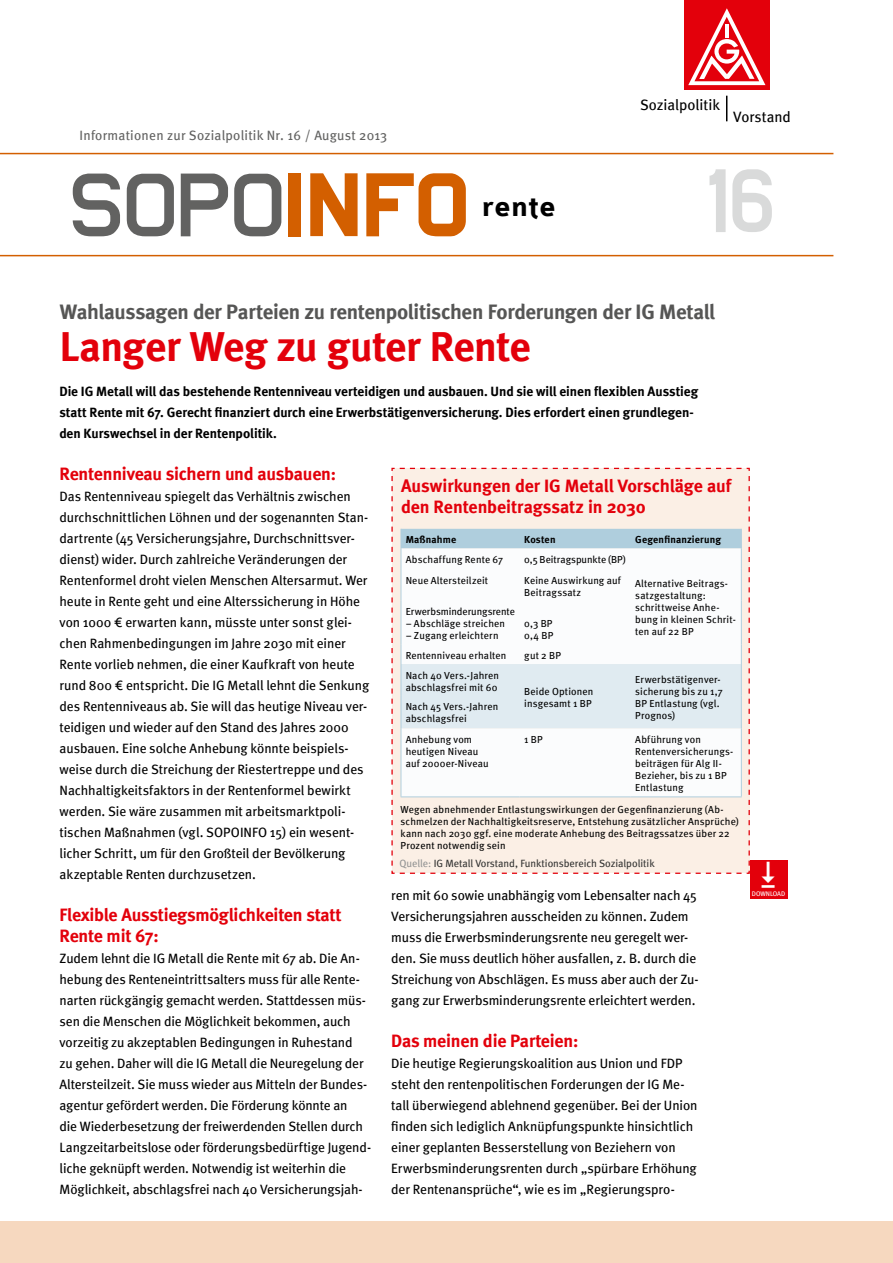
<style>
.page{position:relative;width:893px;height:1263px;background:#fff}
.page>*{position:absolute;margin:0;border:0;box-sizing:border-box;transform-origin:0 0}
.t1{font:90px "Lastwaerkbold";color:#626261}
.t2{font:90px "Lastwaerkbold";color:#d9dada}
.t3{font:700 42px "Meta";letter-spacing:-.015em;color:#e3000b}
.t4{font:700 30px "Colaborate";letter-spacing:.025em;color:#000}
.t5{font:700 21px "Meta";letter-spacing:-.015em;color:#565655}
.t6{font:700 18px/21px "Meta";letter-spacing:-.01em;color:#e3000b}
.t7{font:15px "Meta";letter-spacing:-.005em;color:#000}
.t8{font:13.5px/21px "Meta";letter-spacing:-.005em;color:#000}
.t9{font:700 13.5px/21px "Meta";letter-spacing:-.005em;color:#000}
.t10{font:13.5px "Meta";letter-spacing:.02em;color:#626261}
.t11{font:10.5px "Meta";color:#343433}
.t12{font:10.2px/12px "Meta";letter-spacing:.02em;color:#000}
.t13{font:700 10.2px "Meta";letter-spacing:.015em;color:#000}
.t14{font:10.2px "Meta";color:#000}
.t15{font:6.75px "Meta";color:#fff}
.s1{font-family:"Lastwaerkblack";color:#d35f00}
.s2{color:#939494}
</style>
<div class="page">
<hr style="left:0;top:255px;width:833px;height:1px;background:#d35f00">
<hr style="left:0;top:153px;width:833px;height:1px;background:#d35f00">
<div style="left:0;top:1221px;width:893px;height:42px;background:#f6d8bf"></div>
<div style="left:684px;top:0;width:85px;height:89px;background:#e3000b"></div>
<svg style="left:688px;top:8px;width:77px;height:77px"></svg>
<svg style="left:726px;top:96px;width:1px;height:25px"></svg>
<div style="left:391px;top:467px;width:359px;height:407px;background:#fbefe5"></div>
<div style="left:750px;top:860px;width:37px;height:38px;background:#e3000b"></div>
<svg style="left:402px;top:569px;width:339px;height:227px"></svg>
<svg style="left:401px;top:529px;width:341px;height:40px"></svg>
<hr style="left:401px;top:569px;width:1px;height:32px;background:#afcedd">
<hr style="left:741px;top:569px;width:1px;height:32px;background:#afcedd">
<hr style="left:401px;top:601px;width:1px;height:43px;background:#afcedd">
<hr style="left:741px;top:601px;width:1px;height:43px;background:#afcedd">
<svg style="left:401px;top:644px;width:341px;height:84px"></svg>
<hr style="left:401px;top:664px;width:1px;height:32px;background:#afcedd">
<hr style="left:741px;top:664px;width:1px;height:32px;background:#afcedd">
<hr style="left:401px;top:696px;width:1px;height:32px;background:#afcedd">
<hr style="left:741px;top:696px;width:1px;height:32px;background:#afcedd">
<hr style="left:401px;top:728px;width:1px;height:68px;background:#afcedd">
<hr style="left:741px;top:728px;width:1px;height:68px;background:#afcedd">
<hr style="left:401px;top:796px;width:119px;height:1px;background:#afcedd">
<hr style="left:520px;top:796px;width:111px;height:1px;background:#afcedd">
<hr style="left:631px;top:796px;width:111px;height:1px;background:#afcedd">
<p class="t10" style="left:80px;top:128px;width:309px">Informationen zur Sozialpolitik Nr. 16 / August 2013</p>
<h1 class="t1" style="left:68px;top:147px;width:403px">SOPO<span class="s1">INFO</span></h1>
<h3 class="t4" style="left:482px;top:191px;width:75px">rente</h3>
<p class="t7" style="left:640px;top:96px;width:81px">Sozialpolitik</p>
<p class="t7" style="left:733px;top:108px;width:59px">Vorstand</p>
<h1 class="t2" style="left:705px;top:143px;width:72px">16</h1>
<h3 class="t5" style="left:60px;top:300px;width:657px">Wahlaussagen der Parteien zu rentenpolitischen Forderungen der IG Metall</h3>
<h2 class="t3" style="left:60px;top:322px;width:473px">Langer Weg zu guter Rente</h2>
<p class="t9" style="left:59px;top:380px;width:640px">Die IG Metall will das bestehende Rentenniveau verteidigen und ausbauen. Und sie will einen flexiblen Ausstieg statt Rente mit 67. Gerecht finanziert durch eine Erwerbstätigenversicherung. Dies erfordert einen grundlegen&shy;den Kurswechsel in der Rentenpolitik.</p>
<h3 class="t6" style="left:60px;top:463px;width:278px">Rentenniveau sichern und ausbauen:</h3>
<p class="t8" style="left:60px;top:485px;width:311px">Das Rentenniveau spiegelt das Verhältnis zwischen durchschnittlichen Löhnen und der sogenannten Stan&shy;dartrente (45 Versicherungsjahre, Durchschnittsver&shy;dienst) wider. Durch zahlreiche Veränderungen der Rentenformel droht vielen Menschen Altersarmut. Wer heute in Rente geht und eine Alterssicherung in Höhe von 1000 € erwarten kann, müsste unter sonst glei&shy;chen Rahmenbedingungen im Jahre 2030 mit einer Rente vorlieb nehmen, die einer Kaufkraft von heute rund 800 € entspricht. Die IG Metall lehnt die Senkung des Rentenniveaus ab. Sie will das heutige N iveau ver&shy;teidigen und wieder auf den Stand des Jahres 2000 ausbauen. Eine solche Anhebung könnte beispiels&shy;weise durch die Streichung der Riestertreppe und des N achhaltigkeitsfaktors in der Rentenformel bewirkt werden. Sie wäre zusammen mit arbeitsmarktpoli&shy;tischen Maßnahmen (vgl. SOPOIN FO 15) ein wesent&shy;licher Schritt, um für den Großteil der Bevölkerung akzeptable Renten durchzusetzen.</p>
<h3 class="t6" style="left:60px;top:904px;width:284px">Flexible Ausstiegsmöglichkeiten statt<br>Rente mit 67:</h3>
<p class="t8" style="left:60px;top:947px;width:313px">Zudem lehnt die IG Metall die Rente mit 67 ab. Die An&shy;hebung des Renteneintrittsalters muss für alle Rente&shy;narten rückgängig gemacht werden. Stattdessen müs&shy;sen die Menschen die Möglichkeit bekommen, auch vorzeitig zu akzeptablen Bedingungen in Ruhestand<br>zu gehen. Daher will die IG Metall die Neuregelung der Altersteilzeit. Sie muss wieder aus Mitteln der Bundes&shy;agentur gefördert werden. Die Förderung könnte an<br>die Wiederbesetzung der freiwerdenden Stellen durch Langzeitarbeitslose oder förderungsbedürftige Jugend&shy;liche geknüpft werden. Notwendig ist weiterhin die Möglichkeit, abschlagsfrei nach 40 Versicherungsjah-</p>
<h3 class="t6" style="left:401px;top:474px;width:332px;line-height:21.6px">Auswirkungen der IG Metall Vorschläge auf den Rentenbeitragssatz in 2030</h3>
<p class="t13" style="left:406px;top:534px;width:52px">Maßnahme</p>
<p class="t13" style="left:524px;top:534px;width:33px">Kosten</p>
<p class="t13" style="left:635px;top:534px;width:87px">Gegenfinanzierung</p>
<p class="t12" style="left:406px;top:553px;width:99px">Abschaffung Rente 67</p>
<p class="t14" style="left:524px;top:554px;width:103px">0,5 Beitragspunkte (BP)</p>
<p class="t12" style="left:635px;top:577px;width:102px">Alternative Beitrags&shy;satzgestaltung: schrittweise Anhe&shy;bung in kleinen Schrit&shy;ten auf 22 BP</p>
<p class="t12" style="left:406px;top:574px;width:84px">N eue Altersteilzeit</p>
<p class="t12" style="left:524px;top:574px;width:98px">Keine Auswirkung auf<br>Beitragssatz</p>
<p class="t12" style="left:406px;top:605px;width:111px">Erwerbsminderungsrente − Abschläge streichen<br>− Zugang erleichtern</p>
<p class="t12" style="left:524px;top:617px;width:31px">0,3 BP<br>0,4 BP</p>
<p class="t12" style="left:406px;top:649px;width:102px">Rentenniveau erhalten</p>
<p class="t12" style="left:524px;top:649px;width:38px">gut 2 BP</p>
<p class="t12" style="left:406px;top:669px;width:95px">N ach 40 Vers.-Jahren abschlagsfrei mit 60</p>
<p class="t12" style="left:635px;top:673px;width:89px">Erwerbstätigenver&shy;sicherung bis zu 1,7<br>BP Entlastung (vgl.<br>Prognos)</p>
<p class="t12" style="left:524px;top:685px;width:71px">Beide Optionen insgesamt 1 BP</p>
<p class="t12" style="left:406px;top:701px;width:94px">N ach 45 Vers.-Jahren abschlagsfrei</p>
<p class="t12" style="left:406px;top:733px;width:84px">Anhebung vom heutigen N iveau auf 2000er-N iveau</p>
<p class="t12" style="left:524px;top:733px;width:20px">1 BP</p>
<p class="t12" style="left:635px;top:734px;width:100px">Abführung von<br>Rentenversicherungs&shy;beiträgen für Alg II-<br>Bezieher, bis zu 1 BP<br>Entlastung</p>
<p class="t12" style="left:401px;top:803px;width:340px">Wegen abnehmender Entlastungswirkungen der Gegenfinanzierung (Ab&shy;schmelzen der N achhaltigkeitsreserve, Entstehung zusätzlicher Ansprüche) kann nach 2030 ggf. eine moderate Anhebung des Beitragssatzes über 22<br>Prozent notwendig sein</p>
<p class="t11" style="left:399px;top:857px;width:257px"><span class="s2">Quelle:</span> IG Metall Vorstand, Funktionsbereich Sozialpolitik</p>
<p class="t8" style="left:391px;top:884px;width:309px">ren mit 60 sowie unabhängig vom Lebensalter nach 45<br>Versicherungsjahren ausscheiden zu können. Zudem muss die Erwerbsminderungsrente neu geregelt wer&shy;den. Sie muss deutlich höher ausfallen, z. B. durch die Streichung von Abschlägen. Es muss aber auch der Zu&shy;gang zur Erwerbsminderungsrente erleichtert werden.</p>
<h3 class="t6" style="left:391px;top:1030px;width:189px">Das meinen die Parteien:</h3>
<p class="t8" style="left:391px;top:1052px;width:308px">Die heutige Regierungskoalition aus Union und FDP steht den rentenpolitischen Forderungen der IG Me&shy;tall überwiegend ablehnend gegenüber. Bei der Union finden sich lediglich Anknüpfungspunkte hinsichtlich einer geplanten Besserstellung von Beziehern von Erwerbsminderungsrenten durch „spürbare Erhöhung der Rentenansprüche“, wie es im „Regierungspro-</p>
<p class="t15" style="left:752px;top:890px;width:34px">Download</p>
</div>
